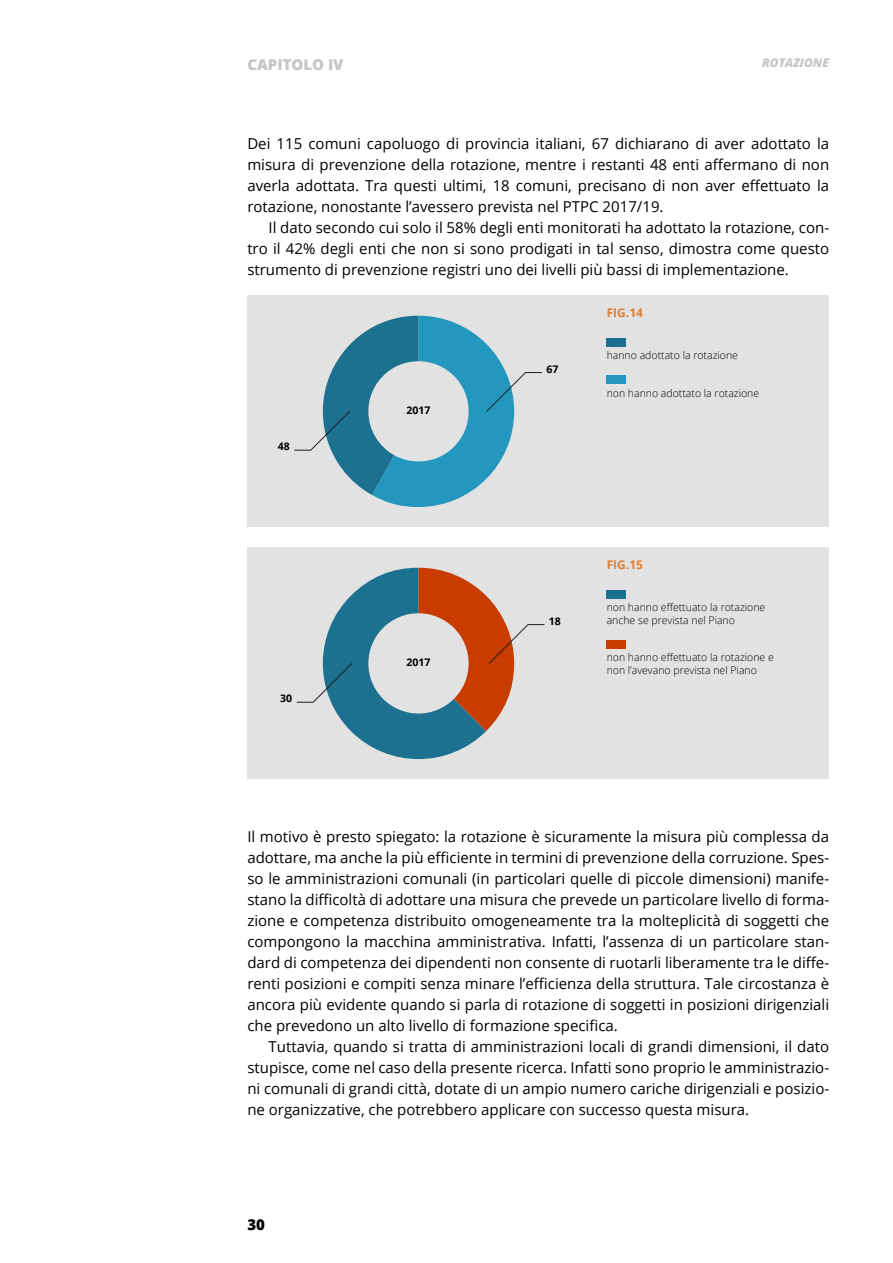
<style>
.page{position:relative;width:893px;height:1263px;background:#fff}
.page>*{position:absolute;margin:0;border:0;box-sizing:border-box;transform-origin:0 0}
.t1{font:15px/21px "Open Sans";color:#000;text-align:justify}
.t2{font:800 15px "Open Sans";color:#c6c6c6}
.t3{font:800 15px "Open Sans";color:#000}
.t4{font:700 12px "Open Sans";color:#e07c30}
.t5{font:italic 800 12px "Open Sans";color:#c6c6c6}
.t6{font:300 10.5px/12.6px "Open Sans";color:#000}
.t7{font:700 10.5px "Open Sans";color:#000}
</style>
<div class="page">
<div style="left:247px;top:296px;width:582px;height:231px;background:#e2e2e2"></div>
<svg style="left:294px;top:316px;width:248px;height:191px"></svg>
<div style="left:247px;top:548px;width:582px;height:231px;background:#e2e2e2"></div>
<svg style="left:296px;top:568px;width:249px;height:191px"></svg>
<div style="left:607px;top:338px;width:19px;height:8px;background:#1c708f"></div>
<div style="left:607px;top:376px;width:19px;height:8px;background:#2496bf"></div>
<div style="left:607px;top:590px;width:19px;height:8px;background:#1c708f"></div>
<div style="left:607px;top:640px;width:19px;height:9px;background:#c83c00"></div>
<p class="t2" style="left:247px;top:53px;width:98px">CAPITOLO IV</p>
<p class="t5" style="left:762px;top:54px;width:69px">ROTAZIONE</p>
<p class="t1" style="left:247px;top:132px;width:583px">Dei 115 comuni capoluogo di provincia italiani, 67 dichiarano di aver adottato la misura di prevenzione della rotazione, mentre i restanti 48 enti affermano di non averla adottata. Tra questi ultimi, 18 comuni, precisano di non aver effettuato la rotazione, nonostante l’avessero prevista nel PTPC 2017/19.</p>
<p class="t1" style="left:247px;top:216px;width:583px;text-indent:21px">Il dato secondo cui solo il 58% degli enti monitorati ha adottato la rotazione, con&shy;tro il 42% degli enti che non si sono prodigati in tal senso, dimostra come questo strumento di prevenzione registri uno dei livelli più bassi di implementazione.</p>
<p class="t7" style="left:278px;top:439px;width:13px">48</p>
<p class="t7" style="left:280px;top:691px;width:13px">30</p>
<p class="t7" style="left:406px;top:403px;width:25px">2017</p>
<p class="t7" style="left:406px;top:655px;width:25px">2017</p>
<p class="t7" style="left:546px;top:361px;width:13px">67</p>
<p class="t4" style="left:607px;top:304px;width:38px">FIG.14</p>
<p class="t6" style="left:607px;top:349px;width:133px">hanno adottato la rotazione</p>
<p class="t6" style="left:607px;top:386px;width:154px">non hanno adottato la rotazione</p>
<p class="t7" style="left:549px;top:613px;width:13px">18</p>
<p class="t4" style="left:607px;top:556px;width:38px">FIG.15</p>
<p class="t6" style="left:607px;top:601px;width:160px">non hanno effettuato la rotazione anche se prevista nel Piano</p>
<p class="t6" style="left:607px;top:651px;width:169px">non hanno effettuato la rotazione e non l’avevano prevista nel Piano</p>
<p class="t1" style="left:247px;top:825px;width:583px">Il motivo è presto spiegato: la rotazione è sicuramente la misura più complessa da adottare, ma anche la più efficiente in termini di prevenzione della corruzione. Spes&shy;so le amministrazioni comunali (in particolari quelle di piccole dimensioni) manife&shy;stano la difficoltà di adottare una misura che prevede un particolare livello di forma&shy;zione e competenza distribuito omogeneamente tra la molteplicità di soggetti che compongono la macchina amministrativa. Infatti, l’assenza di un particolare stan&shy;dard di competenza dei dipendenti non consente di ruotarli liberamente tra le diffe&shy;renti posizioni e compiti senza minare l’efficienza della struttura. Tale circostanza è ancora più evidente quando si parla di rotazione di soggetti in posizioni dirigenziali che prevedono un alto livello di formazione specifica.</p>
<p class="t1" style="left:247px;top:1035px;width:583px;text-indent:21px">Tuttavia, quando si tratta di amministrazioni locali di grandi dimensioni, il dato stupisce, come nel caso della presente ricerca. Infatti sono proprio le amministrazio&shy;ni comunali di grandi città, dotate di un ampio numero cariche dirigenziali e posizio&shy;ne organizzative, che potrebbero applicare con successo questa misura.</p>
<p class="t3" style="left:247px;top:1213px;width:19px">30</p>
</div>
